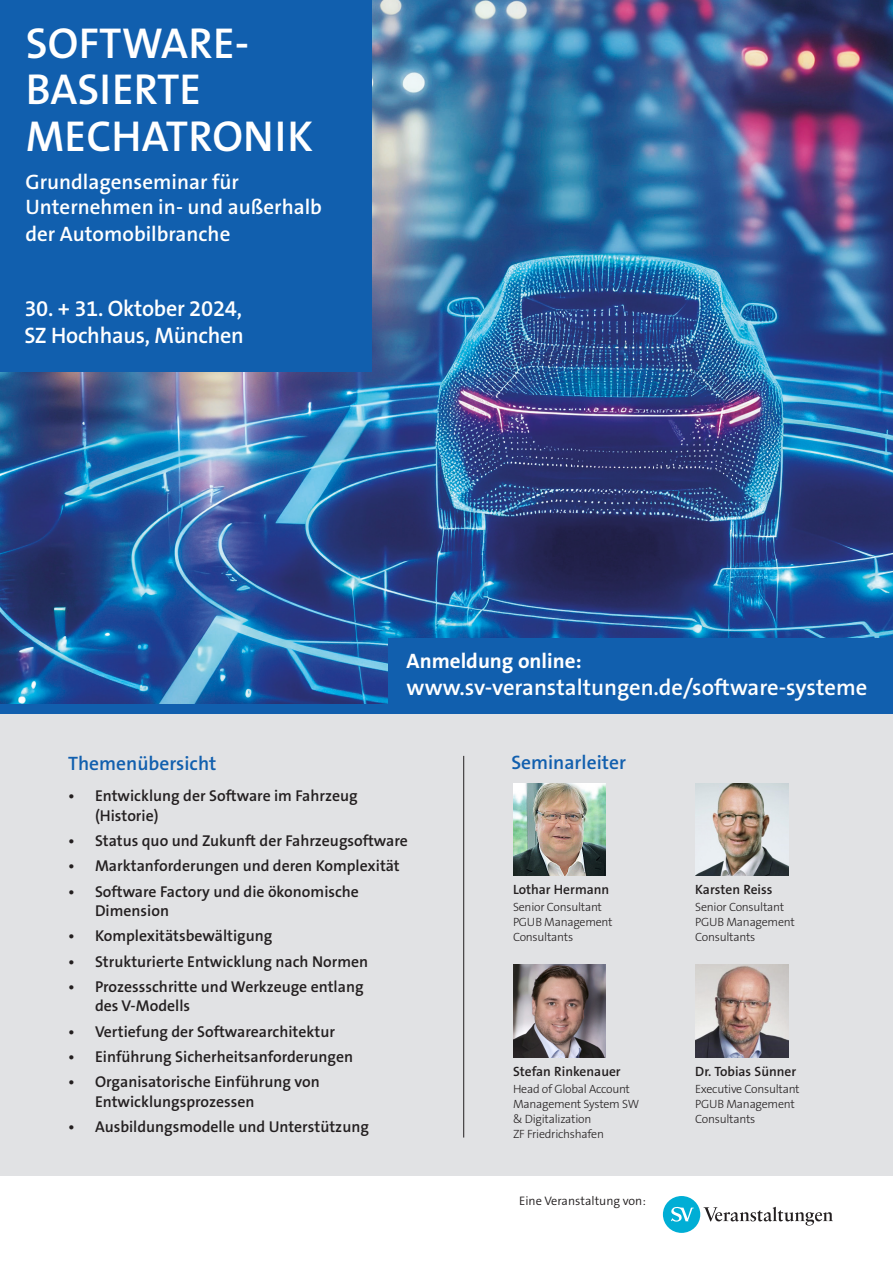
<style>
.page{position:relative;width:893px;height:1263px;background:#fff}
.page>*{position:absolute;margin:0;border:0;box-sizing:border-box;transform-origin:0 0}
.t1{font:600 43.5px/46.5px "The Sans Os F";letter-spacing:.005em;color:#fff}
.t2{font:600 22.65px "The Sans Os F";color:#fff}
.t3{font:600 22.5px/27px "The Sans Os F";letter-spacing:-.01em;color:#fff}
.t4{font:600 21px/26.1px "The Sans Os F";color:#fff}
.t5{font:700 21px "The Sans Os F";color:#fff}
.headline_1{font:600 19.5px "The Sans Os F";color:#115fae}
.t6{font:600 15.75px/19.5px "The Sans Os F";color:#231f20}
.Name{font:600 13.5px "The Sans Os F";color:#231f20}
.t7{font:300 12.45px "The Sans Os F";color:#231f20}
.headline_1-2{font:300 12px/15px "The Sans Os F";letter-spacing:-.02em;color:#231f20}
</style>
<div class="page">
<img style="left:0;top:0;width:893px;height:704px">
<div style="left:0;top:704px;width:893px;height:472px;background:#e1e2e4"></div>
<div style="left:0;top:704px;width:893px;height:10px;background:#115fae"></div>
<hr style="left:463px;top:756px;width:1px;height:381px;background:#231f20">
<div style="left:388px;top:638px;width:505px;height:72px;background:#115fae"></div>
<div style="left:0;top:0;width:371px;height:371px;background:#115fae"></div>
<img style="left:695px;top:783px;width:94px;height:93px">
<img style="left:513px;top:783px;width:93px;height:93px">
<img style="left:695px;top:965px;width:94px;height:92px">
<img style="left:513px;top:965px;width:93px;height:92px">
<div style="left:663px;top:1196px;width:37px;height:37px;background:#00aed5;border-radius:50%"></div>
<svg style="left:671px;top:1207px;width:23px;height:15px"></svg>
<svg style="left:703px;top:1207px;width:130px;height:18px"></svg>
<p class="t1" style="left:26px;top:20px;width:289px">SOFTWARE-<br>BASIERTE<br>MECHATRONIK</p>
<p class="t4" style="left:26px;top:169px;width:298px">Grundlagenseminar für<br>Unternehmen in- und außerhalb der Automobilbranche</p>
<p class="t3" style="left:24px;top:295px;width:221px">30. + 31. Oktober 2024,<br>SZ Hochhaus, München</p>
<p class="t5" style="left:407px;top:648px;width:177px">Anmeldung online:</p>
<p class="t2" style="left:407px;top:673px;width:462px">www.sv-veranstaltungen.de/software-systeme</p>
<p class="headline_1" style="left:68px;top:751px;width:150px">Themenübersicht</p>
<p class="t6" style="left:95px;top:786px;width:264px;text-indent:-27px">• Entwicklung der Software im Fahrzeug (Historie)</p>
<p class="t6" style="left:68px;top:831px;width:341px">• Status quo und Zukunft der Fahrzeugsoftware</p>
<p class="t6" style="left:68px;top:856px;width:333px">• Marktanforderungen und deren Komplexität</p>
<p class="t6" style="left:95px;top:882px;width:265px;text-indent:-27px">• Software Factory und die ökonomische<br>Dimension</p>
<p class="t6" style="left:68px;top:926px;width:206px">• Komplexitätsbewältigung</p>
<p class="t6" style="left:68px;top:952px;width:302px">• Strukturierte Entwicklung nach Normen</p>
<p class="t6" style="left:95px;top:977px;width:270px;text-indent:-27px">• Prozessschritte und Werkzeuge entlang des V-Modells</p>
<p class="t6" style="left:68px;top:1022px;width:268px">• Vertiefung der Softwarearchitektur</p>
<p class="t6" style="left:68px;top:1047px;width:287px">• Einführung Sicherheitsanforderungen</p>
<p class="t6" style="left:95px;top:1072px;width:226px;text-indent:-27px">• Organisatorische Einführung von<br>Entwicklungsprozessen</p>
<p class="t6" style="left:68px;top:1117px;width:302px">• Ausbildungsmodelle und Unterstützung</p>
<p class="headline_1" style="left:511px;top:750px;width:116px">Seminarleiter</p>
<p class="Name" style="left:513px;top:881px;width:98px">Lothar Hermann</p>
<p class="headline_1-2" style="left:513px;top:900px;width:101px">Senior Consultant<br>PGUB Management<br>Consultants</p>
<p class="Name" style="left:513px;top:1063px;width:109px">Stefan Rinkenauer</p>
<p class="headline_1-2" style="left:513px;top:1082px;width:128px">Head of Global Account<br>Management System SW &amp; Digitalization</p>
<p class="headline_1-2" style="left:513px;top:1127px;width:92px">ZF Friedrichshafen</p>
<p class="t7" style="left:519px;top:1193px;width:128px">Eine Veranstaltung von:</p>
<p class="Name" style="left:695px;top:881px;width:79px">Karsten Reiss</p>
<p class="headline_1-2" style="left:695px;top:900px;width:101px">Senior Consultant<br>PGUB Management<br>Consultants</p>
<p class="Name" style="left:695px;top:1063px;width:102px">Dr. Tobias Sünner</p>
<p class="headline_1-2" style="left:695px;top:1082px;width:106px">Executive Consultant<br>PGUB Management</p>
<p class="headline_1-2" style="left:695px;top:1112px;width:62px">Consultants</p>
</div>
